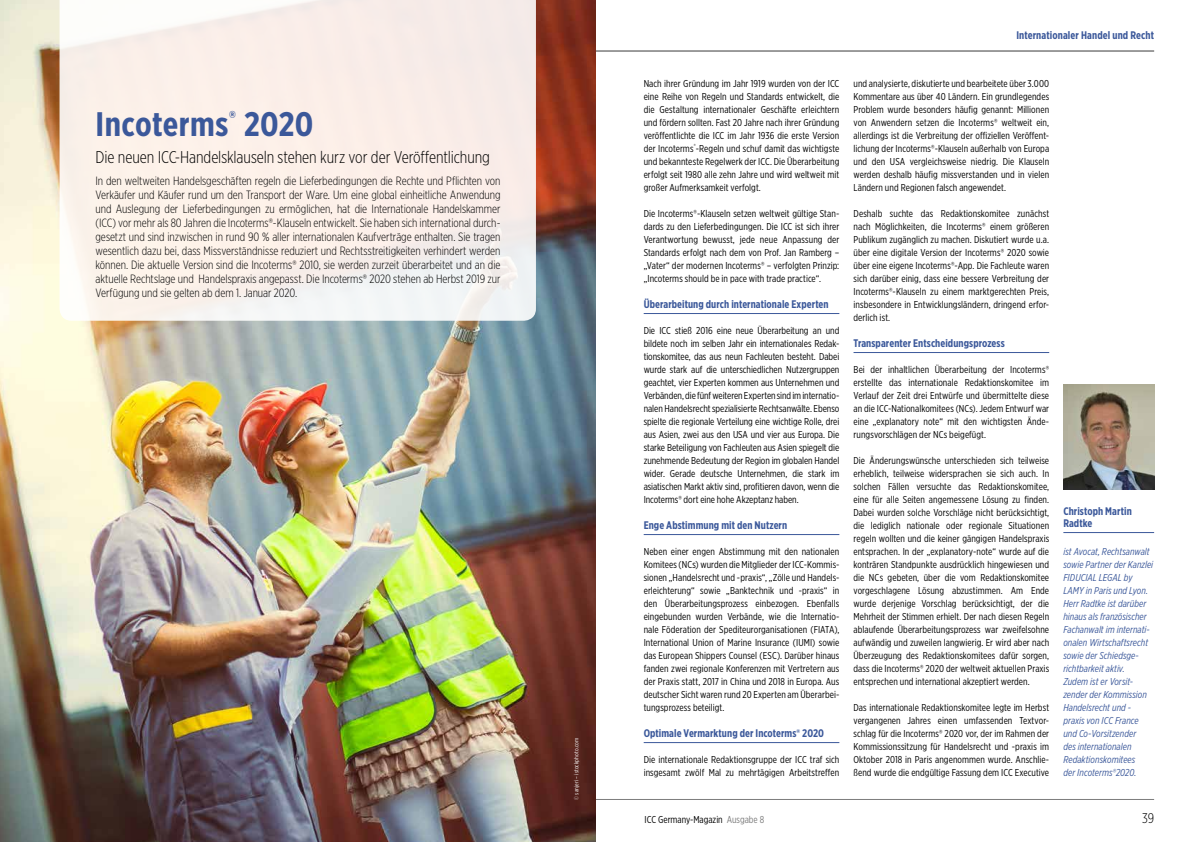
<style>
.page{position:relative;width:1191px;height:842px;background:#fff}
.page>*{position:absolute;margin:0;border:0;box-sizing:border-box;transform-origin:0 0}
.t1{font:700 34px "Gotham X Narrow";letter-spacing:.01em;color:#3b589a}
.t2{font:300 17px "Gotham X Narrow";letter-spacing:-.005em;color:#000}
.t3{font:300 14px "Gotham X Narrow";color:#000}
.t4{font:300 12px/14px "Gotham X Narrow";letter-spacing:-.005em;color:#000;text-align:justify}
.t5{font:700 11px/12px "Gotham X Narrow";letter-spacing:.005em;color:#3b589a}
.t6{font:10px/13px "Gotham X Narrow";letter-spacing:.005em;color:#000;text-align:justify}
.t7{font:italic 10px/13px "Gotham X Narrow";letter-spacing:.005em;color:#3b589a}
.t8{font:6px "Gotham X Narrow";letter-spacing:.025em;color:#fff}
.s1{font-weight:300}
.s2{color:#7c7c7c}
</style>
<div class="page">
<hr style="left:37px;top:799px;width:1117px;height:1px;background:#7c7c7c">
<hr style="left:853px;top:352px;width:196px;height:1px;background:#3b589a">
<hr style="left:643px;top:313px;width:196px;height:1px;background:#3b589a">
<hr style="left:643px;top:534px;width:196px;height:1px;background:#3b589a">
<hr style="left:643px;top:742px;width:196px;height:1px;background:#3b589a">
<hr style="left:37px;top:51px;width:1117px;height:1px;background:#7c7c7c">
<hr style="left:1063px;top:532px;width:91px;height:1px;background:#3b589a">
<img style="left:1063px;top:385px;width:91px;height:105px">
<img style="left:0;top:0;width:595px;height:842px">
<svg style="left:60px;top:0;width:476px;height:321px;fill:#fbf0e9"></svg>
<h1 class="t1" style="left:95px;top:103px;width:219px">Incoterms<sup>®</sup> 2020</h1>
<h2 class="t2" style="left:95px;top:147px;width:396px">Die neuen ICC-Handelsklauseln stehen kurz vor der Veröffentlichung</h2>
<p class="t4" style="left:95px;top:174px;width:406px">In den weltweiten Handelsgeschäften regeln die Lieferbedingungen die Rechte und Pflichten von Verkäufer und Käufer rund um den Transport der Ware. Um eine global einheitliche Anwendung und Auslegung der Lieferbedingungen zu ermöglichen, hat die Internationale Handelskammer (ICC) vor mehr als 80 Jahren die Incoterms®-Klauseln entwickelt. Sie haben sich international durch&shy;gesetzt und sind inzwischen in rund 90 % aller internationalen Kaufverträge enthalten. Sie tragen wesentlich dazu bei, dass Missverständnisse reduziert und Rechtsstreitigkeiten verhindert werden können. Die aktuelle Version sind die Incoterms® 2010, sie werden zurzeit überarbeitet und an die aktuelle Rechtslage und Handelspraxis angepasst. Die Incoterms® 2020 stehen ab Herbst 2019 zur Verfügung und sie gelten ab dem 1. Januar 2020.</p>
<p class="t8" style="left:573px;top:799px;width:63px;rotate:-90deg"><span class="s1">©</span> sanjeri – istockphoto.com</p>
<p class="t5" style="left:1016px;top:29px;width:139px">Internationaler Handel und Recht</p>
<p class="t6" style="left:643px;top:77px;width:197px">Nach ihrer Gründung im Jahr 1919 wurden von der ICC eine Reihe von Regeln und Standards entwickelt, die die Gestaltung internationaler Geschäfte erleichtern und fördern sollten. Fast 20 Jahre nach ihrer Gründung veröffentlichte die ICC im Jahr 1936 die erste Version der Incoterms<sup>®</sup>-Regeln und schuf damit das wichtigste und bekannteste Regelwerk der ICC. Die Überarbeitung erfolgt seit 1980 alle zehn Jahre und wird weltweit mit großer Aufmerksamkeit verfolgt.</p>
<p class="t6" style="left:643px;top:207px;width:197px">Die Incoterms®-Klauseln setzen weltweit gültige Stan&shy;dards zu den Lieferbedingungen. Die ICC ist sich ihrer Verantwortung bewusst, jede neue Anpassung der Standards erfolgt nach dem von Prof. Jan Ramberg – „Vater“ der modernen Incoterms® – verfolgten Prinzip: „Incoterms should be in pace with trade practice“.</p>
<p class="t5" style="left:643px;top:298px;width:186px">Überarbeitung durch internationale Experten</p>
<p class="t6" style="left:643px;top:324px;width:197px">Die ICC stieß 2016 eine neue Überarbeitung an und bildete noch im selben Jahr ein internationales Redak&shy;tionskomitee, das aus neun Fachleuten besteht. Dabei wurde stark auf die unterschiedlichen Nutzergruppen geachtet, vier Experten kommen aus Unternehmen und Verbänden, die fünf weiteren Experten sind im internatio&shy;nalen Handelsrecht spezialisierte Rechtsanwälte. Ebenso spielte die regionale Verteilung eine wichtige Rolle, drei aus Asien, zwei aus den USA und vier aus Europa. Die starke Beteiligung von Fachleuten aus Asien spiegelt die zunehmende Bedeutung der Region im globalen Handel wider. Gerade deutsche Unternehmen, die stark im asiatischen Markt aktiv sind, profitieren davon, wenn die Incoterms® dort eine hohe Akzeptanz haben.</p>
<p class="t5" style="left:643px;top:519px;width:145px">Enge Abstimmung mit den Nutzern</p>
<p class="t6" style="left:643px;top:545px;width:197px">Neben einer engen Abstimmung mit den nationalen Komitees (NCs) wurden die Mitglieder der ICC-Kommis&shy;sionen „Handelsrecht und -praxis“, „Zölle und Handels&shy;erleichterung“ sowie „Banktechnik und -praxis“ in den Überarbeitungsprozess einbezogen. Ebenfalls eingebunden wurden Verbände, wie die Internatio&shy;nale Föderation der Spediteurorganisationen (FIATA), International Union of Marine Insurance (IUMI) sowie das European Shippers Counsel (ESC). Darüber hinaus fanden zwei regionale Konferenzen mit Vertretern aus der Praxis statt, 2017 in China und 2018 in Europa. Aus deutscher Sicht waren rund 20 Experten am Überarbei&shy;tungsprozess beteiligt.</p>
<p class="t5" style="left:643px;top:727px;width:182px">Optimale Vermarktung der Incoterms® 2020</p>
<p class="t6" style="left:643px;top:753px;width:197px">Die internationale Redaktionsgruppe der ICC traf sich insgesamt zwölf Mal zu mehrtägigen Arbeitstreffen</p>
<p class="t6" style="left:853px;top:77px;width:197px">und analysierte, diskutierte und bearbeitete über 3.000<br>Kommentare aus über 40 Ländern. Ein grundlegendes Problem wurde besonders häufig genannt: Millionen von Anwendern setzen die Incoterms® weltweit ein, allerdings ist die Verbreitung der offiziellen Veröffent&shy;lichung der Incoterms®-Klauseln außerhalb von Europa und den USA vergleichsweise niedrig. Die Klauseln werden deshalb häufig missverstanden und in vielen Ländern und Regionen falsch angewendet.</p>
<p class="t6" style="left:853px;top:207px;width:197px">Deshalb suchte das Redaktionskomitee zunächst nach Möglichkeiten, die Incoterms® einem größeren Publikum zugänglich zu machen. Diskutiert wurde u.a. über eine digitale Version der Incoterms® 2020 sowie über eine eigene Incoterms®-App. Die Fachleute waren sich darüber einig, dass eine bessere Verbreitung der Incoterms®-Klauseln zu einem marktgerechten Preis, insbesondere in Entwicklungsländern, dringend erfor&shy;derlich ist.</p>
<p class="t5" style="left:853px;top:337px;width:153px">Transparenter Entscheidungsprozess</p>
<p class="t6" style="left:853px;top:363px;width:197px">Bei der inhaltlichen Überarbeitung der Incoterms® erstellte das internationale Redaktionskomitee im Verlauf der Zeit drei Entwürfe und übermittelte diese an die ICC-Nationalkomitees (NCs). Jedem Entwurf war eine „explanatory note“ mit den wichtigsten Ände&shy;rungsvorschlägen der NCs beigefügt.</p>
<p class="t6" style="left:853px;top:454px;width:197px">Die Änderungswünsche unterschieden sich teilweise erheblich, teilweise widersprachen sie sich auch. In solchen Fällen versuchte das Redaktionskomitee, eine für alle Seiten angemessene Lösung zu finden.<br>Dabei wurden solche Vorschläge nicht berücksichtigt, die lediglich nationale oder regionale Situationen regeln wollten und die keiner gängigen Handelspraxis entsprachen. In der „explanatory-note“ wurde auf die konträren Standpunkte ausdrücklich hingewiesen und die NCs gebeten, über die vom Redaktionskomitee vorgeschlagene Lösung abzustimmen. Am Ende wurde derjenige Vorschlag berücksichtigt, der die Mehrheit der Stimmen erhielt. Der nach diesen Regeln ablaufende Überarbeitungsprozess war zweifelsohne aufwändig und zuweilen langwierig. Er wird aber nach Überzeugung des Redaktionskomitees dafür sorgen, dass die Incoterms® 2020 der weltweit aktuellen Praxis entsprechen und international akzeptiert werden.</p>
<p class="t6" style="left:853px;top:701px;width:197px">Das internationale Redaktionskomitee legte im Herbst vergangenen Jahres einen umfassenden Textvor&shy;schlag für die Incoterms® 2020 vor, der im Rahmen der Kommissionssitzung für Handelsrecht und -praxis im Oktober 2018 in Paris angenommen wurde. Anschlie&shy;ßend wurde die endgültige Fassung dem ICC Executive</p>
<p class="t5" style="left:1063px;top:505px;width:70px">Christoph Martin<br>Radtke</p>
<p class="t7" style="left:1063px;top:545px;width:91px">ist Avocat, Rechtsanwalt sowie Partner der Kanzlei<br>FIDUCIAL LEGAL by<br>LAMY in Paris und Lyon.<br>Herr Radtke ist darüber hinaus als französischer<br>Fachanwalt im internati&shy;onalen Wirtschaftsrecht sowie der Schiedsge&shy;richtbarkeit aktiv.<br>Zudem ist er Vorsit&shy;zender der Kommission<br>Handelsrecht und - praxis von ICC France und Co-Vorsitzender<br>des internationalen<br>Redaktionskomitees<br>der Incoterms®2020.</p>
<p class="t6" style="left:644px;top:812px;width:121px">ICC Germany-Magazin <span class="s2">Ausgabe 8</span></p>
<h3 class="t3" style="left:1142px;top:810px;width:14px">39</h3>
</div>
